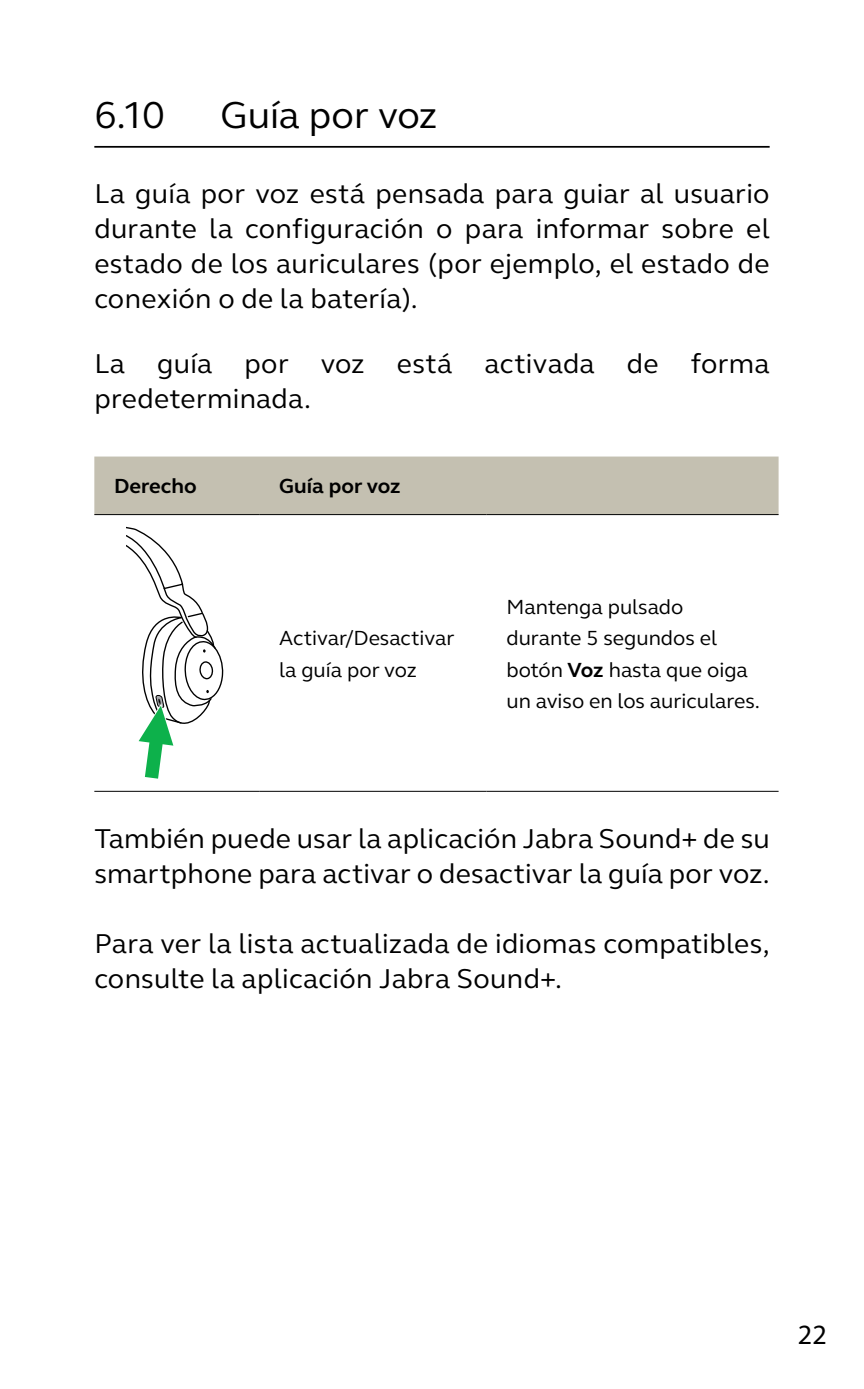
<style>
.page{position:relative;width:864px;height:1389px;background:#fff}
.page>*{position:absolute;margin:0;border:0;box-sizing:border-box;transform-origin:0 0}
.t1{font:38.5px "GN Elliot";letter-spacing:-.005em;color:#000}
.t2{font:28px/35px "GN Elliot";letter-spacing:.01em;color:#000}
.t3{font:28px "Myriad Pro";color:#000}
.t4{font:21px/31.5px "GN Elliot";color:#000}
.t5{font:700 21px "GN Elliot";color:#000}
.s1{font-weight:700}
</style>
<div class="page">
<hr style="left:94px;top:146px;width:675px;height:2px;background:#000">
<div style="left:94px;top:457px;width:684px;height:57px;background:#c4c0b1"></div>
<hr style="left:259px;top:791px;width:227px;height:1px;background:#000">
<hr style="left:486px;top:791px;width:292px;height:1px;background:#000">
<hr style="left:259px;top:514px;width:227px;height:1px;background:#000">
<hr style="left:486px;top:514px;width:292px;height:1px;background:#000">
<hr style="left:94px;top:514px;width:165px;height:1px;background:#000">
<hr style="left:94px;top:791px;width:165px;height:1px;background:#000">
<svg style="left:126px;top:526px;width:98px;height:253px"></svg>
<h1 class="t1" style="left:94px;top:89px;width:72px">6.10</h1>
<h1 class="t1" style="left:220px;top:89px;width:218px">Guía por voz</h1>
<p class="t2" style="left:94px;top:175px;width:676px;text-align:justify">La guía por voz está pensada para guiar al usuario durante la configuración o para informar sobre el estado de los auriculares (por ejemplo, el estado de conexión o de la batería).</p>
<p class="t2" style="left:94px;top:345px;width:676px">La guía por voz está activada de forma predeterminada.</p>
<p class="t5" style="left:114px;top:472px;width:84px">Derecho</p>
<p class="t5" style="left:279px;top:472px;width:123px">Guía por voz</p>
<p class="t4" style="left:279px;top:622px;width:177px">Activar/Desactivar la guía por voz</p>
<p class="t4" style="left:506px;top:590px;width:255px">Mantenga pulsado durante 5 segundos el botón <span class="s1">Voz</span> hasta que oiga un aviso en los auriculares.</p>
<p class="t2" style="left:94px;top:820px;width:676px">También puede usar la aplicación Jabra Sound+ de su smartphone para activar o desactivar la guía por voz.</p>
<p class="t2" style="left:94px;top:925px;width:676px">Para ver la lista actualizada de idiomas compatibles, consulte la aplicación Jabra Sound+.</p>
<p class="t3" style="left:797px;top:1317px;width:30px">22</p>
</div>
